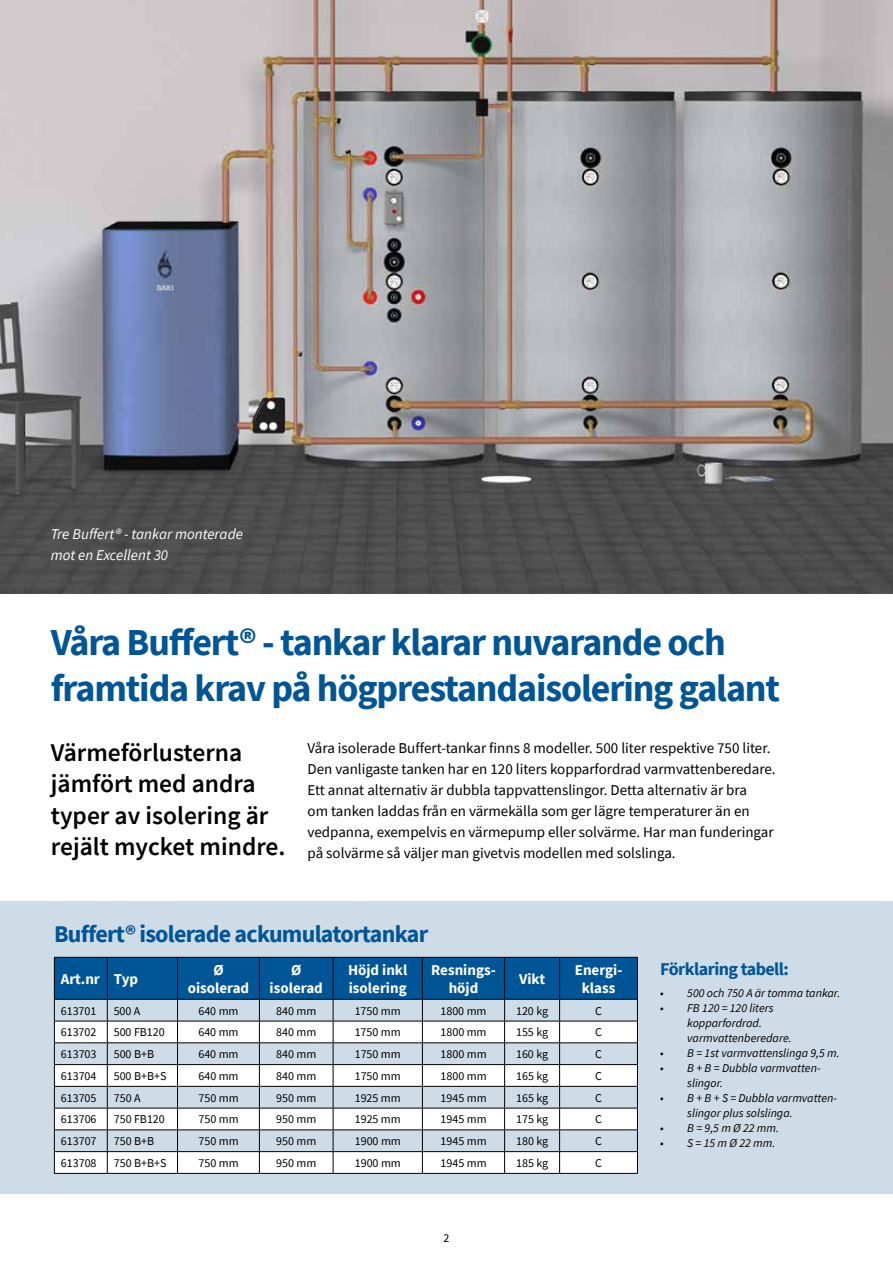
<style>
.page{position:relative;width:893px;height:1263px;background:#fff}
.page>*{position:absolute;margin:0;border:0;box-sizing:border-box;transform-origin:0 0}
.t1{font:700 37.95px/45.6px "Source Sans Pro";letter-spacing:-.03em;color:#005596}
.t2{font:600 25.5px/31.5px "Source Sans Pro";color:#000}
.t3{font:700 24px "Source Sans Pro";letter-spacing:-.03em;color:#005596}
.t4{font:700 18px "Source Sans Pro";letter-spacing:-.03em;color:#005596}
.t5{font:15px/21px "Source Sans Pro";color:#000}
.t6{font:700 15px/18px "Source Sans Pro";color:#fff;text-align:center}
.t7{font:italic 15px/21px "Source Sans Pro";color:#fff}
.t8{font:12px "Source Sans Pro";color:#000}
.t9{font:italic 12px/15px "Source Sans Pro";color:#000}
</style>
<div class="page">
<hr style="left:892px;top:0;width:1px;height:916px;background:#cedce8">
<div style="left:0;top:901px;width:893px;height:293px;background:#cedce8"></div>
<img style="left:0;top:0;width:893px;height:593px">
<svg style="left:54px;top:957px;width:584px;height:216px"></svg>
<hr style="left:54px;top:1173px;width:53px;height:1px;background:#000">
<hr style="left:107px;top:1173px;width:71px;height:1px;background:#000">
<hr style="left:178px;top:1173px;width:81px;height:1px;background:#000">
<hr style="left:259px;top:1173px;width:74px;height:1px;background:#000">
<hr style="left:333px;top:1173px;width:89px;height:1px;background:#000">
<hr style="left:422px;top:1173px;width:83px;height:1px;background:#000">
<hr style="left:505px;top:1173px;width:55px;height:1px;background:#000">
<hr style="left:560px;top:1173px;width:78px;height:1px;background:#000">
<p class="t7" style="left:51px;top:523px;width:194px">Tre Buffert® - tankar monterade mot en Excellent 30</p>
<h1 class="t1" style="left:51px;top:619px;width:731px">Våra Buffert® - tankar klarar nuvarande och framtida krav på högprestandaisolering galant</h1>
<h2 class="t2" style="left:51px;top:736px;width:236px">Värmeförlusterna jämfört med andra typer av isolering är rejält mycket mindre.</h2>
<p class="t5" style="left:308px;top:737px;width:470px">Våra isolerade Buffert-tankar finns 8 modeller. 500 liter respektive 750 liter.<br>Den vanligaste tanken har en 120 liters kopparfordrad varmvattenberedare.<br>Ett annat alternativ är dubbla tappvattenslingor. Detta alternativ är bra<br>om tanken laddas från en värmekälla som ger lägre temperaturer än en vedpanna, exempelvis en värmepump eller solvärme. Har man funderingar på solvärme så väljer man givetvis modellen med solslinga.</p>
<h3 class="t3" style="left:54px;top:918px;width:376px">Buffert® isolerade ackumulatortankar</h3>
<p class="t6" style="left:61px;top:970px;width:79px">Art.nr Typ</p>
<p class="t6" style="left:188px;top:961px;width:63px">Ø oisolerad</p>
<p class="t6" style="left:270px;top:961px;width:55px">Ø isolerad</p>
<p class="t6" style="left:348px;top:961px;width:61px;text-align:left">Höjd inkl isolering</p>
<p class="t6" style="left:431px;top:961px;width:66px">Resnings&shy;höjd</p>
<p class="t6" style="left:519px;top:970px;width:27px">Vikt</p>
<p class="t6" style="left:575px;top:961px;width:49px">Energi&shy;klass</p>
<p class="t8" style="left:61px;top:1003px;width:37px">613701</p>
<p class="t8" style="left:114px;top:1003px;width:28px">500 A</p>
<p class="t8" style="left:198px;top:1003px;width:42px">640 mm</p>
<p class="t8" style="left:276px;top:1003px;width:42px">840 mm</p>
<p class="t8" style="left:355px;top:1003px;width:48px">1750 mm</p>
<p class="t8" style="left:440px;top:1003px;width:48px">1800 mm</p>
<p class="t8" style="left:516px;top:1003px;width:34px">120 kg</p>
<p class="t8" style="left:595px;top:1003px;width:8px">C</p>
<p class="t8" style="left:61px;top:1025px;width:37px">613702</p>
<p class="t8" style="left:114px;top:1025px;width:53px">500 FB120</p>
<p class="t8" style="left:198px;top:1025px;width:42px">640 mm</p>
<p class="t8" style="left:276px;top:1025px;width:42px">840 mm</p>
<p class="t8" style="left:355px;top:1025px;width:48px">1750 mm</p>
<p class="t8" style="left:440px;top:1025px;width:48px">1800 mm</p>
<p class="t8" style="left:516px;top:1025px;width:34px">155 kg</p>
<p class="t8" style="left:595px;top:1025px;width:8px">C</p>
<p class="t8" style="left:61px;top:1046px;width:37px">613703</p>
<p class="t8" style="left:114px;top:1046px;width:42px">500 B+B</p>
<p class="t8" style="left:198px;top:1046px;width:42px">640 mm</p>
<p class="t8" style="left:276px;top:1046px;width:42px">840 mm</p>
<p class="t8" style="left:355px;top:1046px;width:48px">1750 mm</p>
<p class="t8" style="left:440px;top:1046px;width:48px">1800 mm</p>
<p class="t8" style="left:516px;top:1046px;width:34px">160 kg</p>
<p class="t8" style="left:595px;top:1046px;width:8px">C</p>
<p class="t8" style="left:61px;top:1068px;width:37px">613704</p>
<p class="t8" style="left:114px;top:1068px;width:54px">500 B+B+S</p>
<p class="t8" style="left:198px;top:1068px;width:42px">640 mm</p>
<p class="t8" style="left:276px;top:1068px;width:42px">840 mm</p>
<p class="t8" style="left:355px;top:1068px;width:48px">1750 mm</p>
<p class="t8" style="left:440px;top:1068px;width:48px">1800 mm</p>
<p class="t8" style="left:516px;top:1068px;width:34px">165 kg</p>
<p class="t8" style="left:595px;top:1068px;width:8px">C</p>
<p class="t8" style="left:61px;top:1090px;width:37px">613705</p>
<p class="t8" style="left:114px;top:1090px;width:28px">750 A</p>
<p class="t8" style="left:198px;top:1090px;width:42px">750 mm</p>
<p class="t8" style="left:276px;top:1090px;width:42px">950 mm</p>
<p class="t8" style="left:355px;top:1090px;width:48px">1925 mm</p>
<p class="t8" style="left:440px;top:1090px;width:48px">1945 mm</p>
<p class="t8" style="left:516px;top:1090px;width:34px">165 kg</p>
<p class="t8" style="left:595px;top:1090px;width:8px">C</p>
<p class="t8" style="left:61px;top:1112px;width:37px">613706</p>
<p class="t8" style="left:114px;top:1112px;width:53px">750 FB120</p>
<p class="t8" style="left:198px;top:1112px;width:42px">750 mm</p>
<p class="t8" style="left:276px;top:1112px;width:42px">950 mm</p>
<p class="t8" style="left:355px;top:1112px;width:48px">1925 mm</p>
<p class="t8" style="left:440px;top:1112px;width:48px">1945 mm</p>
<p class="t8" style="left:516px;top:1112px;width:34px">175 kg</p>
<p class="t8" style="left:595px;top:1112px;width:8px">C</p>
<p class="t8" style="left:61px;top:1133px;width:37px">613707</p>
<p class="t8" style="left:114px;top:1133px;width:42px">750 B+B</p>
<p class="t8" style="left:198px;top:1133px;width:42px">750 mm</p>
<p class="t8" style="left:276px;top:1133px;width:42px">950 mm</p>
<p class="t8" style="left:355px;top:1133px;width:48px">1900 mm</p>
<p class="t8" style="left:440px;top:1133px;width:48px">1945 mm</p>
<p class="t8" style="left:516px;top:1133px;width:34px">180 kg</p>
<p class="t8" style="left:595px;top:1133px;width:8px">C</p>
<p class="t8" style="left:61px;top:1155px;width:37px">613708</p>
<p class="t8" style="left:114px;top:1155px;width:54px">750 B+B+S</p>
<p class="t8" style="left:198px;top:1155px;width:42px">750 mm</p>
<p class="t8" style="left:276px;top:1155px;width:42px">950 mm</p>
<p class="t8" style="left:355px;top:1155px;width:48px">1900 mm</p>
<p class="t8" style="left:440px;top:1155px;width:48px">1945 mm</p>
<p class="t8" style="left:516px;top:1155px;width:34px">185 kg</p>
<p class="t8" style="left:595px;top:1155px;width:8px">C</p>
<p class="t8" style="left:443px;top:1230px;width:7px">2</p>
<p class="t4" style="left:660px;top:956px;width:130px">Förklaring tabell:</p>
<p class="t9" style="left:660px;top:986px;width:182px">• 500 och 750 A är tomma tankar.</p>
<p class="t9" style="left:687px;top:1001px;width:106px;text-indent:-27px">• FB 120 = 120 liters kopparfordrad. varmvattenberedare.</p>
<p class="t9" style="left:660px;top:1046px;width:181px">• B = 1st varmvattenslinga 9,5 m.</p>
<p class="t9" style="left:687px;top:1061px;width:135px;text-indent:-27px">• B + B = Dubbla varmvatten&shy;slingor.</p>
<p class="t9" style="left:687px;top:1091px;width:151px;text-indent:-27px">• B + B + S = Dubbla varmvatten&shy;slingor plus solslinga.</p>
<p class="t9" style="left:660px;top:1121px;width:120px">• B = 9,5 m Ø 22 mm.</p>
<p class="t9" style="left:660px;top:1136px;width:116px">• S = 15 m Ø 22 mm.</p>
</div>
